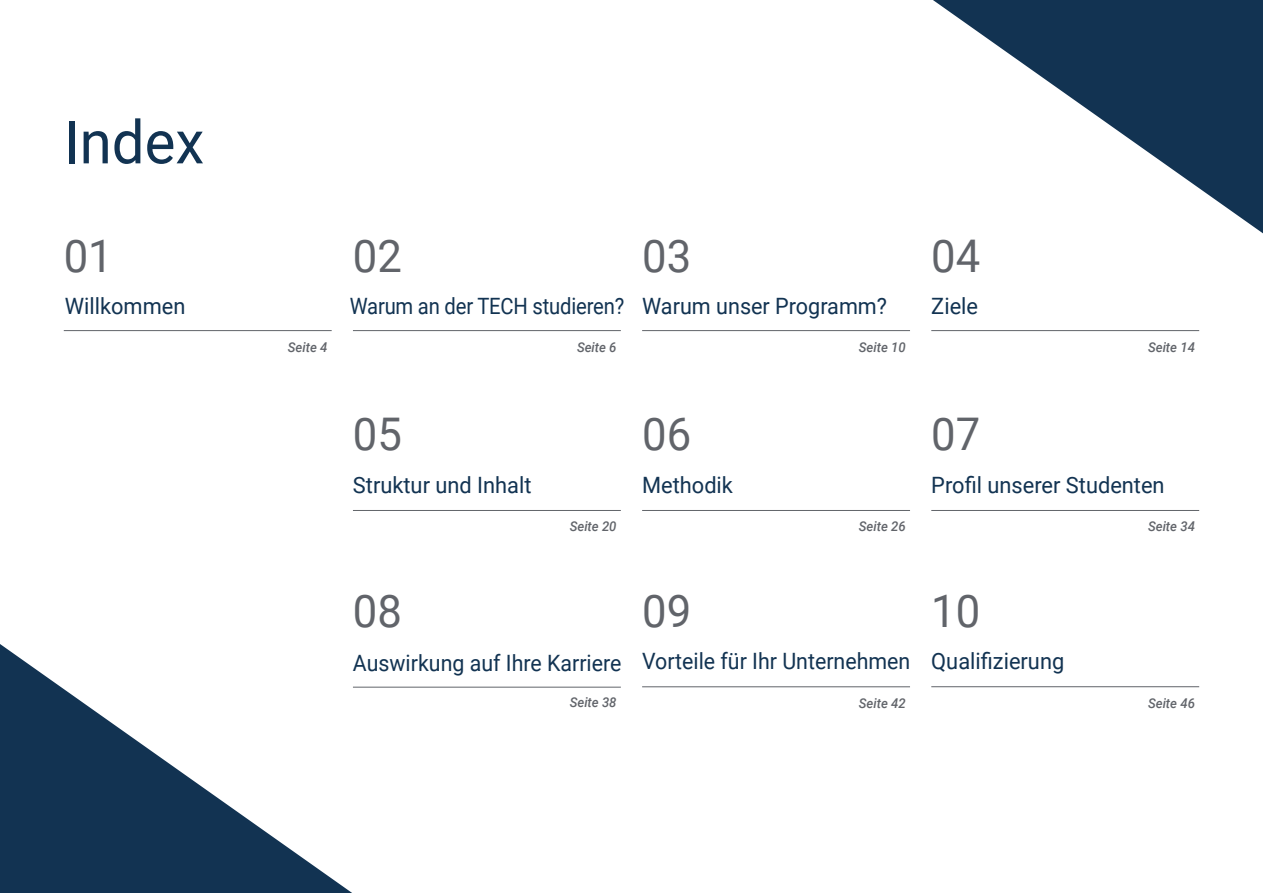
<style>
.page{position:relative;width:1263px;height:893px;background:#fff}
.page>*{position:absolute;margin:0;border:0;box-sizing:border-box;transform-origin:0 0}
.t1{font:60px "Roboto";color:#123352}
.t2{font:45px "Roboto";color:#61646a}
.t3{font:22.5px "Roboto";color:#123352;scale:.95 1}
.t4{font:22.5px "Roboto";color:#123352}
.t5{font:22.5px "Roboto";color:#123352;scale:.9 1}
.t6{font:22.5px "Roboto";color:#123352;scale:.96 1}
.t7{font:italic 500 13.5px "Roboto";color:#61646a}
</style>
<div class="page">
<svg style="left:933px;top:0;width:330px;height:233px"></svg>
<hr style="left:64px;top:330px;width:268px;height:1px;background:#61646a">
<hr style="left:931px;top:510px;width:268px;height:1px;background:#61646a">
<hr style="left:353px;top:330px;width:268px;height:1px;background:#61646a">
<hr style="left:353px;top:510px;width:268px;height:1px;background:#61646a">
<hr style="left:353px;top:687px;width:268px;height:1px;background:#61646a">
<hr style="left:642px;top:686px;width:268px;height:1px;background:#61646a">
<hr style="left:931px;top:686px;width:268px;height:1px;background:#61646a">
<hr style="left:642px;top:330px;width:268px;height:1px;background:#61646a">
<hr style="left:642px;top:510px;width:268px;height:1px;background:#61646a">
<hr style="left:931px;top:330px;width:268px;height:1px;background:#61646a">
<svg style="left:0;top:644px;width:352px;height:249px"></svg>
<h1 class="t1" style="left:64px;top:100px;width:142px">Index</h1>
<h2 class="t2" style="left:64px;top:224px;width:51px">01</h2>
<h2 class="t2" style="left:353px;top:224px;width:51px">02</h2>
<h2 class="t2" style="left:642px;top:224px;width:51px">03</h2>
<h2 class="t2" style="left:931px;top:224px;width:51px">04</h2>
<h3 class="t4" style="left:65px;top:290px;width:122px">Willkommen</h3>
<h3 class="t4" style="left:931px;top:290px;width:48px">Ziele</h3>
<h3 class="t5" style="left:350px;top:290px;width:306px">Warum an der TECH studieren?</h3>
<h3 class="t6" style="left:642px;top:290px;width:257px">Warum unser Programm?</h3>
<p class="t7" style="left:288px;top:337px;width:41px">Seite 4</p>
<h2 class="t2" style="left:353px;top:403px;width:51px">05</h2>
<p class="t7" style="left:577px;top:337px;width:41px">Seite 6</p>
<p class="t7" style="left:859px;top:337px;width:48px">Seite 10</p>
<h2 class="t2" style="left:642px;top:403px;width:51px">06</h2>
<h2 class="t2" style="left:931px;top:403px;width:51px">07</h2>
<p class="t7" style="left:1148px;top:337px;width:48px">Seite 14</p>
<h3 class="t4" style="left:353px;top:469px;width:180px">Struktur und Inhalt</h3>
<p class="t7" style="left:570px;top:516px;width:48px">Seite 20</p>
<h3 class="t4" style="left:642px;top:469px;width:92px">Methodik</h3>
<h3 class="t4" style="left:931px;top:469px;width:235px">Profil unserer Studenten</h3>
<p class="t7" style="left:859px;top:516px;width:48px">Seite 26</p>
<p class="t7" style="left:1148px;top:516px;width:48px">Seite 34</p>
<h2 class="t2" style="left:353px;top:580px;width:51px">08</h2>
<h2 class="t2" style="left:642px;top:580px;width:51px">09</h2>
<h2 class="t2" style="left:931px;top:580px;width:51px">10</h2>
<h3 class="t3" style="left:353px;top:647px;width:284px">Auswirkung auf Ihre Karriere</h3>
<h3 class="t3" style="left:642px;top:645px;width:446px">Vorteile für Ihr Unternehmen Qualifizierung</h3>
<p class="t7" style="left:570px;top:693px;width:48px">Seite 38</p>
<p class="t7" style="left:859px;top:694px;width:48px">Seite 42</p>
<p class="t7" style="left:1148px;top:694px;width:48px">Seite 46</p>
</div>
